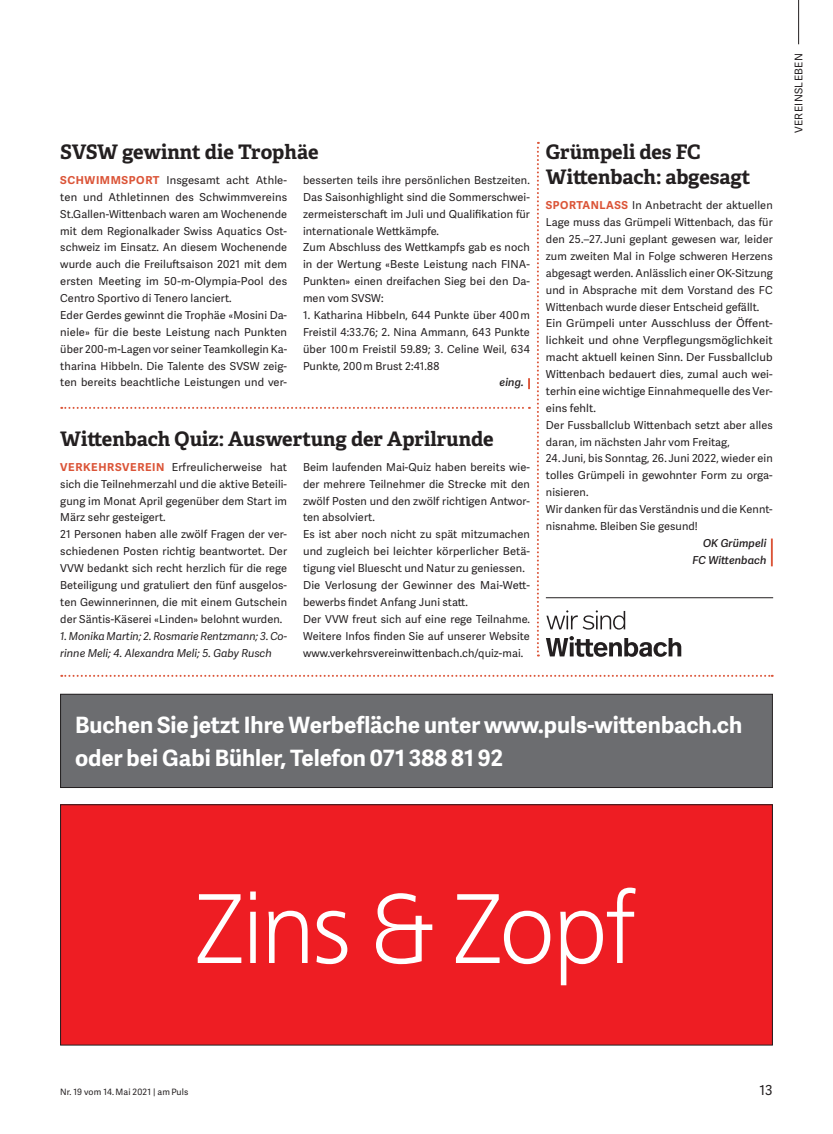
<style>
.page{position:relative;width:833px;height:1134px;background:#fff}
.page>*{position:absolute;margin:0;border:0;box-sizing:border-box;transform-origin:0 0}
.t1{font:300 103.12px "Frutiger Next LT";letter-spacing:-.025em;color:#fff}
._00_Lead{font:700 22.5px/33.8px "Adelle Sans";color:#fff}
._12_Vereinsleben_Tit{font:700 20px/25px "Adelle";color:#231f20}
.t2{font:13.75px "Adelle Sans";color:#231f20}
._12_Vereinsleben_Gru{font:11px/16.9px "Adelle Sans";letter-spacing:.01em;color:#231f20;text-align:justify}
._12_Vereinsleben_Gru-2{font:11px/16.9px "Adelle Sans";letter-spacing:.01em;color:#231f20;text-align:justify;scale:1.04 1}
._12_Vereinsleben_Gru-3{font:italic 11px/16.9px "Adelle Sans";color:#231f20}
._12_Vereinsleben_Aut{font:italic 600 11px/16.9px "Adelle Sans";letter-spacing:.005em;color:#231f20;text-align:right}
.t3{font:10.62px "Adelle Sans";letter-spacing:.04em;color:#231f20}
.t4{font:8.75px "Adelle Sans";letter-spacing:.01em;color:#231f20}
.s1{font-weight:700;color:#db5437}
</style>
<div class="page">
<hr style="left:798px;top:0;width:1px;height:44px;background:#231f20">
<svg style="left:528px;top:378px;width:2px;height:11px"></svg>
<svg style="left:771px;top:538px;width:1px;height:28px"></svg>
<svg style="left:61px;top:675px;width:711px;height:2px"></svg>
<svg style="left:61px;top:407px;width:469px;height:2px"></svg>
<svg style="left:537px;top:142px;width:2px;height:514px"></svg>
<div style="left:60px;top:804px;width:712px;height:241px;background:#ee1d23"></div>
<div style="left:60px;top:804px;width:712px;height:241px;border:1px solid #231f20"></div>
<svg style="left:546px;top:636px;width:135px;height:21px"></svg>
<svg style="left:546px;top:610px;width:79px;height:20px"></svg>
<hr style="left:546px;top:597px;width:227px;height:1px;background:#231f20">
<div style="left:61px;top:694px;width:711px;height:93px;background:#6c6d70"></div>
<div style="left:60px;top:694px;width:712px;height:94px;border:1px solid #231f20"></div>
<p class="_12_Vereinsleben_Tit" style="left:60px;top:139px;width:260px">SVSW gewinnt die Trophäe</p>
<p class="_12_Vereinsleben_Gru" style="left:60px;top:171px;width:228px"><span class="s1">SCHWIMMSPORT</span> Insgesamt acht Athle&shy;ten und Athletinnen des Schwimmvereins St.Gallen-Wittenbach waren am Wochenende mit dem Regionalkader Swiss Aquatics Ost&shy;schweiz im Einsatz. An diesem Wochenende wurde auch die Freiluftsaison 2021 mit dem ersten Meeting im 50-m-Olympia-Pool des Centro Sportivo di Tenero lanciert.</p>
<p class="_12_Vereinsleben_Gru" style="left:60px;top:306px;width:228px">Eder Gerdes gewinnt die Trophäe «Mosini Da&shy;niele» für die beste Leistung nach Punkten über 200-m-Lagen vor seiner Teamkollegin Ka&shy;tharina Hibbeln. Die Talente des SVSW zeig&shy;ten bereits beachtliche Leistungen und ver-</p>
<p class="_12_Vereinsleben_Gru" style="left:303px;top:171px;width:228px">besserten teils ihre persönlichen Bestzeiten.<br>Das Saisonhighlight sind die Sommerschwei&shy;zermeisterschaft im Juli und Qualifikation für internationale Wettkämpfe.</p>
<p class="_12_Vereinsleben_Gru" style="left:303px;top:239px;width:228px">Zum Abschluss des Wettkampfs gab es noch in der Wertung «Beste Leistung nach FINA-Punkten» einen dreifachen Sieg bei den Da&shy;men vom SVSW:</p>
<p class="_12_Vereinsleben_Gru" style="left:303px;top:306px;width:228px">1. Katharina Hibbeln, 644 Punkte über 400 m Freistil 4:33.76; 2. Nina Ammann, 643 Punkte über 100 m Freistil 59.89; 3. Celine Weil, 634<br>Punkte, 200 m Brust 2:41.88</p>
<p class="_12_Vereinsleben_Aut" style="left:499px;top:374px;width:26px">eing.</p>
<p class="_12_Vereinsleben_Tit" style="left:60px;top:426px;width:435px">Wittenbach Quiz: Auswertung der Aprilrunde</p>
<p class="_12_Vereinsleben_Gru" style="left:60px;top:458px;width:228px"><span class="s1">VERKEHRSVEREIN</span> Erfreulicherweise hat sich die Teilnehmerzahl und die aktive Beteili&shy;gung im Monat April gegenüber dem Start im März sehr gesteigert.</p>
<p class="_12_Vereinsleben_Gru" style="left:60px;top:526px;width:228px">21 Personen haben alle zwölf Fragen der ver&shy;schiedenen Posten richtig beantwortet. Der VVW bedankt sich recht herzlich für die rege Beteiligung und gratuliert den fünf ausgelos&shy;ten Gewinnerinnen, die mit einem Gutschein der Säntis-Käserei «Linden» belohnt wurden.</p>
<p class="_12_Vereinsleben_Gru-3" style="left:60px;top:627px;width:228px">1. Monika Martin; 2. Rosmarie Rentzmann; 3. Co&shy;rinne Meli; 4. Alexandra Meli; 5. Gaby Rusch</p>
<p class="_12_Vereinsleben_Gru" style="left:303px;top:458px;width:228px">Beim laufenden Mai-Quiz haben bereits wie&shy;der mehrere Teilnehmer die Strecke mit den zwölf Posten und den zwölf richtigen Antwor&shy;ten absolviert.</p>
<p class="_12_Vereinsleben_Gru" style="left:303px;top:526px;width:228px">Es ist aber noch nicht zu spät mitzumachen und zugleich bei leichter körperlicher Betä&shy;tigung viel Bluescht und Natur zu geniessen.</p>
<p class="_12_Vereinsleben_Gru" style="left:303px;top:576px;width:228px">Die Verlosung der Gewinner des Mai-Wett&shy;bewerbs findet Anfang Juni statt.</p>
<p class="_12_Vereinsleben_Gru" style="left:303px;top:610px;width:228px">Der VVW freut sich auf eine rege Teilnahme.<br>Weitere Infos finden Sie auf unserer Website www.verkehrsvereinwittenbach.ch/quiz-mai.</p>
<p class="_12_Vereinsleben_Tit" style="left:546px;top:139px;width:206px">Grümpeli des FC<br>Wittenbach: abgesagt</p>
<p class="_12_Vereinsleben_Gru" style="left:546px;top:197px;width:228px"><span class="s1">SPORTANLASS</span> In Anbetracht der aktuellen Lage muss das Grümpeli Wittenbach, das für den 25.–27. Juni geplant gewesen war, leider zum zweiten Mal in Folge schweren Herzens abgesagt werden. Anlässlich einer OK-Sitzung und in Absprache mit dem Vorstand des FC Wittenbach wurde dieser Entscheid gefällt.</p>
<p class="_12_Vereinsleben_Gru-2" style="left:546px;top:315px;width:220px">Ein Grümpeli unter Ausschluss der Öffent&shy;lichkeit und ohne Verpflegungsmöglichkeit macht aktuell keinen Sinn. Der Fussballclub Wittenbach bedauert dies, zumal auch wei&shy;terhin eine wichtige Einnahmequelle des Ver&shy;eins fehlt.</p>
<p class="_12_Vereinsleben_Gru" style="left:546px;top:416px;width:228px">Der Fussballclub Wittenbach setzt aber alles daran, im nächsten Jahr vom Freitag,</p>
<p class="_12_Vereinsleben_Gru" style="left:546px;top:450px;width:228px">24. Juni, bis Sonntag, 26. Juni 2022, wieder ein tolles Grümpeli in gewohnter Form zu orga&shy;nisieren.</p>
<p class="_12_Vereinsleben_Gru" style="left:546px;top:500px;width:228px">Wir danken für das Verständnis und die Kennt&shy;nisnahme. Bleiben Sie gesund!</p>
<p class="_12_Vereinsleben_Aut" style="left:692px;top:535px;width:75px">OK Grümpeli<br>FC Wittenbach</p>
<p class="t3" style="left:791px;top:133px;width:81px;rotate:-90deg">VEREINSLEBEN</p>
<p class="_00_Lead" style="left:75px;top:707px;width:668px">Buchen Sie jetzt Ihre Werbefläche unter www.puls-wittenbach.ch oder bei Gabi Bühler, Telefon 071 388 81 92</p>
<p class="t1" style="left:195px;top:872px;width:442px">Zins &amp; Zopf</p>
<p class="t4" style="left:60px;top:1085px;width:129px">Nr. 19 vom 14. Mai 2021 | am Puls</p>
<p class="t2" style="left:759px;top:1080px;width:15px">13</p>
</div>
